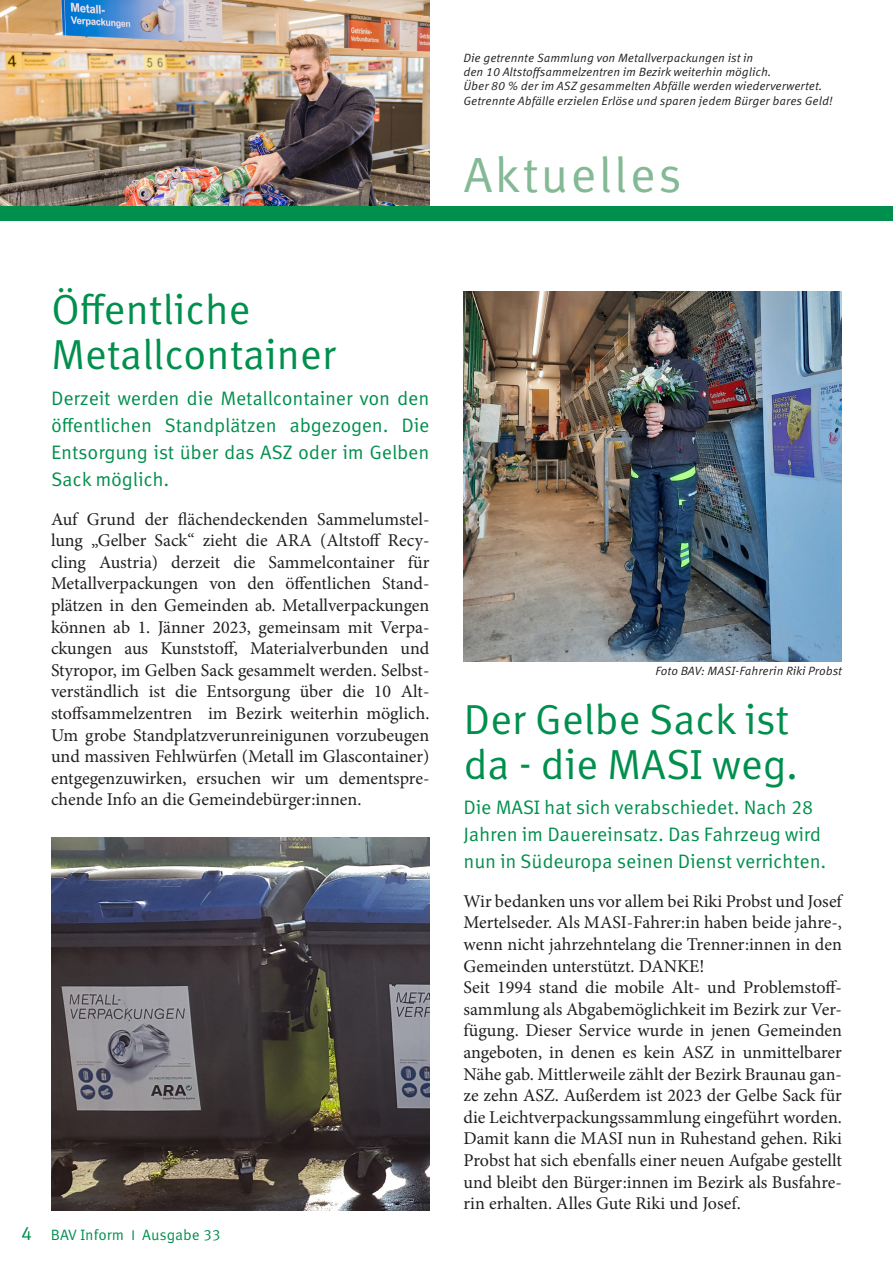
<style>
.page{position:relative;width:893px;height:1263px;background:#fff}
.page>*{position:absolute;margin:0;border:0;box-sizing:border-box;transform-origin:0 0}
.Headline__Kopfzeil{font:49.5px "Meta Correspondence OT";letter-spacing:.035em;color:#84b995}
.Headline{font:42px/45px "Meta Correspondence OT";letter-spacing:-.01em;color:#008f4d}
.Vorspann{font:19.5px/27px "Meta Correspondence OT";letter-spacing:-.01em;color:#008f4d}
.t1{font:18px/21.6px "Minion Pro";color:#231f20;text-align:justify}
.t2{font:15px "Meta Correspondence OT";color:#008f4d}
.Bildtext{font:italic 12px "Meta Correspondence OT";color:#231f20}
.s1{font-size:19.5px}
</style>
<div class="page">
<img style="left:0;top:0;width:429px;height:206px">
<div style="left:0;top:206px;width:893px;height:15px;background:#008f4d"></div>
<img style="left:51px;top:838px;width:378px;height:373px">
<img style="left:463px;top:291px;width:379px;height:370px">
<p class="Bildtext" style="left:463px;top:50px;width:291px">Die getrennte Sammlung von Metallverpackungen ist in</p>
<p class="Bildtext" style="left:463px;top:65px;width:310px">den 10 Altstoffsammelzentren im Bezirk weiterhin möglich.</p>
<p class="Bildtext" style="left:463px;top:79px;width:361px">Über 80 % der im ASZ gesammelten Abfälle werden wiederverwertet.</p>
<p class="Bildtext" style="left:463px;top:94px;width:371px">Getrennte Abfälle erzielen Erlöse und sparen jedem Bürger bares Geld!</p>
<p class="Headline__Kopfzeil" style="left:463px;top:146px;width:220px">Aktuelles</p>
<p class="Headline" style="left:51px;top:288px;width:286px">Öffentliche<br>Metallcontainer</p>
<p class="Vorspann" style="left:51px;top:385px;width:380px;text-align:justify">Derzeit werden die Metallcontainer von den öffentlichen Standplätzen abgezogen. Die Entsorgung ist über das ASZ oder im Gelben Sack möglich.</p>
<p class="t1" style="left:51px;top:508px;width:380px">Auf Grund der flächendeckenden Sammelumstel&shy;lung „Gelber Sack“ zieht die ARA (Altstoff Recy&shy;cling Austria) derzeit die Sammelcontainer für Metallverpackungen von den öffentlichen Stand&shy;plätzen in den Gemeinden ab. Metallverpackungen können ab 1. Jänner 2023, gemeinsam mit Verpa&shy;ckungen aus Kunststoff, Materialverbunden und Styropor, im Gelben Sack gesammelt werden. Selbst&shy;verständlich ist die Entsorgung über die 10 Alt&shy;stoffsammelzentren im Bezirk weiterhin möglich.<br>Um grobe Standplatzverunreinigunen vorzubeugen und massiven Fehlwürfen (Metall im Glascontainer) entgegenzuwirken, ersuchen wir um dementspre&shy;chende Info an die Gemeindebürger:innen.</p>
<p class="t2" style="left:21px;top:1225px;width:201px"><span class="s1">4</span> BAV Inform Ⅰ Ausgabe 33</p>
<p class="Bildtext" style="left:656px;top:663px;width:188px">Foto BAV: MASI-Fahrerin Riki Probst</p>
<p class="Headline" style="left:463px;top:697px;width:337px">Der Gelbe Sack ist da - die MASI weg.</p>
<p class="Vorspann" style="left:463px;top:794px;width:364px">Die MASI hat sich verabschiedet. Nach 28<br>Jahren im Dauereinsatz. Das Fahrzeug wird nun in Südeuropa seinen Dienst verrichten.</p>
<p class="t1" style="left:463px;top:890px;width:380px">Wir bedanken uns vor allem bei Riki Probst und Josef Mertelseder. Als MASI-Fahrer:in haben beide jahre-, wenn nicht jahrzehntelang die Trenner:innen in den Gemeinden unterstützt. DANKE!</p>
<p class="t1" style="left:463px;top:977px;width:380px">Seit 1994 stand die mobile Alt- und Problemstoff&shy;sammlung als Abgabemöglichkeit im Bezirk zur Ver&shy;fügung. Dieser Service wurde in jenen Gemeinden angeboten, in denen es kein ASZ in unmittelbarer Nähe gab. Mittlerweile zählt der Bezirk Braunau gan&shy;ze zehn ASZ. Außerdem ist 2023 der Gelbe Sack für die Leichtverpackungssammlung eingeführt worden.<br>Damit kann die MASI nun in Ruhestand gehen. Riki Probst hat sich ebenfalls einer neuen Aufgabe gestellt und bleibt den Bürger:innen im Bezirk als Busfahre&shy;rin erhalten. Alles Gute Riki und Josef.</p>
</div>
